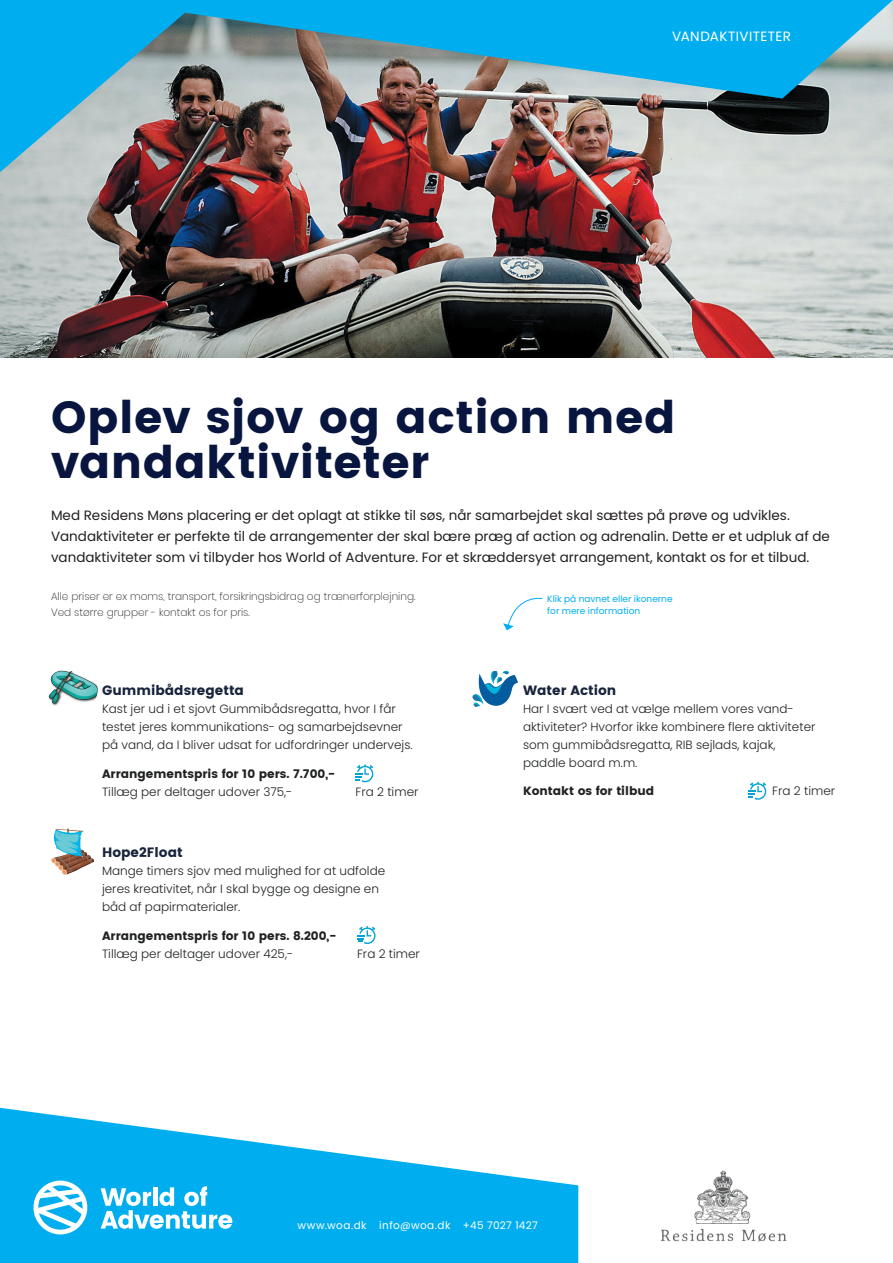
<style>
.page{position:relative;width:893px;height:1263px;background:#fff}
.page>*{position:absolute;margin:0;border:0;box-sizing:border-box;transform-origin:0 0}
.t1{font:45px/45px "Poppins";letter-spacing:.01em;color:#08163f}
.t2{font:13.5px/21px "Poppins";color:#231f20}
.t3{font:13.5px "Poppins";color:#18243c}
.t4{font:13.5px "Poppins";letter-spacing:.025em;color:#fff}
.t5{font:300 12px/18px "Poppins";color:#1f2122}
.t6{font:12px "Poppins";color:#1f2122}
.t7{font:200 10.5px/16.5px "Poppins";color:#231f20}
.t8{font:10.5px "Poppins";letter-spacing:.035em;color:#fff}
.t9{font:9px/12px "Poppins";color:#00aeef}
</style>
<div class="page">
<img style="left:0;top:172px;width:893px;height:185px">
<svg style="left:0;top:1108px;width:578px;height:155px;fill:#00aeef"></svg>
<svg style="left:503px;top:597px;width:40px;height:33px"></svg>
<img style="left:48px;top:670px;width:50px;height:36px">
<svg style="left:355px;top:764px;width:18px;height:18px"></svg>
<img style="left:51px;top:828px;width:42px;height:47px">
<svg style="left:358px;top:926px;width:18px;height:18px"></svg>
<svg style="left:748px;top:782px;width:18px;height:18px"></svg>
<img style="left:472px;top:671px;width:46px;height:36px">
<svg style="left:101px;top:1186px;width:131px;height:43px"></svg>
<svg style="left:33px;top:1180px;width:54px;height:54px"></svg>
<img style="left:661px;top:1171px;width:126px;height:71px">
<img style="left:0;top:0;width:893px;height:172px">
<p class="t4" style="left:672px;top:29px;width:120px">VANDAKTIVITETER</p>
<h1 class="t1" style="left:51px;top:395px;width:626px">Oplev sjov og action med vandaktiviteter</h1>
<p class="t2" style="left:51px;top:505px;width:780px">Med Residens Møns placering er det oplagt at stikke til søs, når samarbejdet skal sættes på prøve og udvikles.<br>Vandaktiviteter er perfekte til de arrangementer der skal bære præg af action og adrenalin. Dette er et udpluk af de vandaktiviteter som vi tilbyder hos World of Adventure. For et skræddersyet arrangement, kontakt os for et tilbud.</p>
<p class="t7" style="left:51px;top:588px;width:366px">Alle priser er ex moms, transport, forsikringsbidrag og trænerforplejning.<br>Ved større grupper - kontakt os for pris.</p>
<p class="t9" style="left:547px;top:592px;width:127px">Klik på navnet eller ikonerne for mere information</p>
<p class="t3" style="left:102px;top:683px;width:143px">Gummibådsregetta</p>
<p class="t5" style="left:102px;top:700px;width:312px">Kast jer ud i et sjovt Gummibådsregatta, hvor I får testet jeres kommunikations- og samarbejdsevner på vand, da I bliver udsat for udfordringer undervejs.</p>
<p class="t6" style="left:102px;top:767px;width:235px">Arrangementspris for 10 pers. 7.700,-</p>
<p class="t5" style="left:102px;top:783px;width:192px">Tillæg per deltager udover 375,-</p>
<p class="t5" style="left:356px;top:783px;width:64px">Fra 2 timer</p>
<p class="t3" style="left:102px;top:845px;width:82px">Hope2Float</p>
<p class="t5" style="left:102px;top:862px;width:285px">Mange timers sjov med mulighed for at udfolde jeres kreativitet, når I skal bygge og designe en båd af papirmaterialer.</p>
<p class="t6" style="left:102px;top:929px;width:236px">Arrangementspris for 10 pers. 8.200,-</p>
<p class="t5" style="left:102px;top:945px;width:193px">Tillæg per deltager udover 425,-</p>
<p class="t5" style="left:357px;top:945px;width:64px">Fra 2 timer</p>
<p class="t3" style="left:523px;top:682px;width:95px">Water Action</p>
<p class="t5" style="left:523px;top:699px;width:294px">Har I svært ved at vælge mellem vores vand&shy;aktiviteter? Hvorfor ikke kombinere flere aktiviteter som gummibådsregatta, RIB sejlads, kajak, paddle board m.m.</p>
<p class="t6" style="left:523px;top:784px;width:133px">Kontakt os for tilbud</p>
<p class="t5" style="left:772px;top:782px;width:64px">Fra 2 timer</p>
<p class="t8" style="left:297px;top:1219px;width:242px">www.woa.dk info@woa.dk +45 7027 1427</p>
</div>
